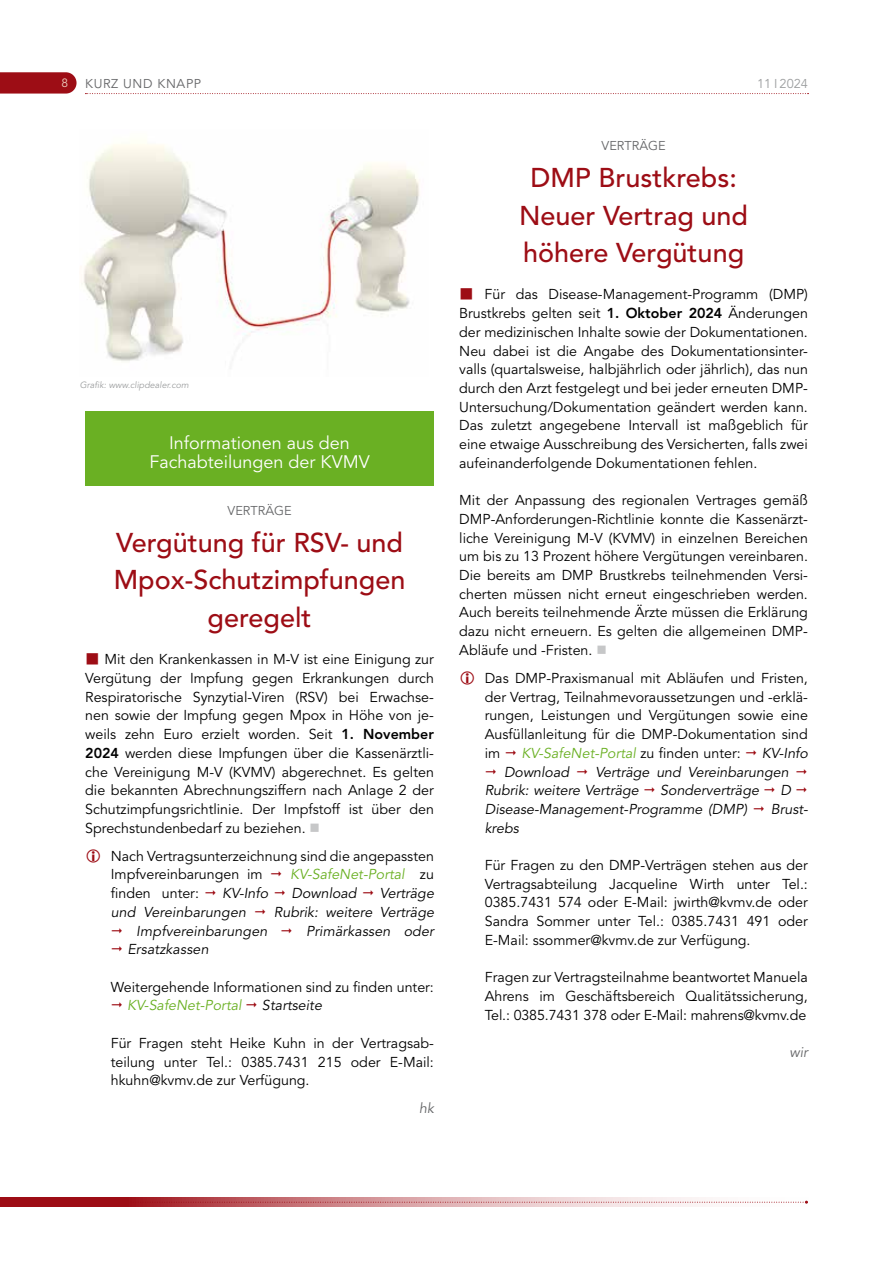
<style>
.page{position:relative;width:893px;height:1263px;background:#fff}
.page>*{position:absolute;margin:0;border:0;box-sizing:border-box;transform-origin:0 0}
.t1{font:500 27px/37.3px "Avenir LT Std";color:#9d0d15;text-align:center}
.t2{font:18px/18.8px "Avenir LT Std";color:#fff;text-align:center}
.t3{font:14.25px/18.8px "Avenir LT Std";color:#000;text-align:justify}
.t4{font:italic 14.25px/18.8px "Avenir LT Std";color:#000}
.t5{font:italic 14.25px "Avenir LT Std";color:#6ab023}
.t6{font:italic 14.25px "Avenir LT Std";color:#646567}
.t7{font:12.75px "Avenir LT Std";color:#646567}
.t8{font:12.75px "Avenir LT Std";letter-spacing:.05em;color:#646567}
.t9{font:12.75px "Avenir LT Std";color:#9c9e9f}
.t10{font:12px "Avenir LT Std";color:#eccdbe}
.t11{font:italic 9px "Avenir LT Std";color:#9c9e9f}
.s1{color:#9d0d15}
.s2{font-weight:800}
.s3{color:#c6c7c8}
.s4{font-style:normal;color:#000}
</style>
<div class="page">
<svg style="left:0;top:72px;width:77px;height:22px;background:#a31d24"></svg>
<svg style="left:85px;top:93px;width:723px;height:1px"></svg>
<svg style="left:0;top:1197px;width:807px;height:10px"></svg>
<svg style="left:0;top:1201px;width:808px;height:3px;background:#cc8286"></svg>
<div style="left:85px;top:411px;width:349px;height:75px;background:#6ab023"></div>
<img style="left:81px;top:143px;width:339px;height:218px">
<p class="t10" style="left:61px;top:76px;width:8px">8</p>
<p class="t8" style="left:85px;top:77px;width:118px">KURZ UND KNAPP</p>
<p class="t9" style="left:757px;top:77px;width:52px">11 I 2024</p>
<p class="t11" style="left:80px;top:380px;width:110px">Grafik: www.clipdealer.com</p>
<p class="t2" style="left:149px;top:434px;width:222px">Informationen aus den<br>Fachabteilungen der KVMV</p>
<p class="t7" style="left:228px;top:503px;width:66px">VERTRÄGE</p>
<h1 class="t1" style="left:114px;top:525px;width:293px">Vergütung für RSV- und<br>Mpox-Schutzimpfungen geregelt</h1>
<p class="t3" style="left:85px;top:650px;width:350px"><span class="s1">■</span> Mit den Krankenkassen in M-V ist eine Einigung zur Vergütung der Impfung gegen Erkrankungen durch Respiratorische Synzytial-Viren (RSV) bei Erwachse&shy;nen sowie der Impfung gegen Mpox in Höhe von je&shy;weils zehn Euro erzielt worden. Seit <span class="s2">1. November 2024</span> werden diese Impfungen über die Kassenärztli&shy;che Vereinigung M-V (KVMV) abgerechnet. Es gelten die bekannten Abrechnungsziffern nach Anlage 2 der Schutzimpfungsrichtlinie. Der Impfstoff ist über den Sprechstundenbedarf zu beziehen. <span class="s3">■</span></p>
<p class="t3" style="left:111px;top:847px;width:325px">Nach Vertragsunterzeichnung sind die angepassten<br>Impfvereinbarungen im</p>
<p class="t5" style="left:290px;top:866px;width:145px">KV-SafeNet-Portal <span class="s4">zu</span></p>
<p class="t3" style="left:111px;top:884px;width:90px">finden unter:</p>
<p class="t4" style="left:222px;top:884px;width:47px">KV-Info</p>
<p class="t4" style="left:291px;top:884px;width:67px">Download</p>
<p class="t4" style="left:380px;top:884px;width:56px">Verträge</p>
<p class="t4" style="left:111px;top:903px;width:137px">und Vereinbarungen</p>
<p class="t4" style="left:274px;top:903px;width:161px">Rubrik: weitere Verträge</p>
<p class="t4" style="left:136px;top:922px;width:133px">Impfvereinbarungen</p>
<p class="t4" style="left:306px;top:922px;width:129px">Primärkassen oder</p>
<p class="t4" style="left:127px;top:940px;width:83px">Ersatzkassen</p>
<p class="t3" style="left:111px;top:978px;width:325px">Weitergehende Informationen sind zu finden unter:</p>
<p class="t5" style="left:127px;top:997px;width:116px">KV-SafeNet-Portal</p>
<p class="t4" style="left:262px;top:996px;width:62px">Startseite</p>
<p class="t3" style="left:111px;top:1034px;width:325px">Für Fragen steht Heike Kuhn in der Vertragsab&shy;teilung unter Tel.: 0385.7431 215 oder E-Mail: hkuhn@kvmv.de zur Verfügung.</p>
<p class="t6" style="left:419px;top:1100px;width:16px">hk</p>
<p class="t7" style="left:601px;top:138px;width:66px">VERTRÄGE</p>
<h1 class="t1" style="left:519px;top:160px;width:231px">DMP Brustkrebs:<br>Neuer Vertrag und höhere Vergütung</h1>
<p class="t3" style="left:459px;top:285px;width:350px"><span class="s1">■</span> Für das Disease-Management-Programm (DMP)<br>Brustkrebs gelten seit <span class="s2">1. Oktober 2024</span> Änderungen der medizinischen Inhalte sowie der Dokumentationen.<br>Neu dabei ist die Angabe des Dokumentationsinter&shy;valls (quartalsweise, halbjährlich oder jährlich), das nun durch den Arzt festgelegt und bei jeder erneuten DMP-Untersuchung/Dokumentation geändert werden kann.<br>Das zuletzt angegebene Intervall ist maßgeblich für eine etwaige Ausschreibung des Versicherten, falls zwei aufeinanderfolgende Dokumentationen fehlen.</p>
<p class="t3" style="left:459px;top:491px;width:350px">Mit der Anpassung des regionalen Vertrages gemäß DMP-Anforderungen-Richtlinie konnte die Kassenärzt&shy;liche Vereinigung M-V (KVMV) in einzelnen Bereichen um bis zu 13 Prozent höhere Vergütungen vereinbaren.<br>Die bereits am DMP Brustkrebs teilnehmenden Versi&shy;cherten müssen nicht erneut eingeschrieben werden.<br>Auch bereits teilnehmende Ärzte müssen die Erklärung dazu nicht erneuern. Es gelten die allgemeinen DMP-Abläufe und -Fristen. <span class="s3">■</span></p>
<p class="t3" style="left:485px;top:669px;width:325px">Das DMP-Praxismanual mit Abläufen und Fristen, der Vertrag, Teilnahmevoraussetzungen und -erklä&shy;rungen, Leistungen und Vergütungen sowie eine Ausfüllanleitung für die DMP-Dokumentation sind im</p>
<p class="t5" style="left:521px;top:745px;width:221px">KV-SafeNet-Portal <span class="s4">zu finden unter:</span></p>
<p class="t4" style="left:762px;top:744px;width:47px">KV-Info</p>
<p class="t4" style="left:504px;top:763px;width:67px">Download</p>
<p class="t4" style="left:485px;top:763px;width:305px;text-indent:111px">Verträge und Vereinbarungen<br>Rubrik: weitere Verträge</p>
<p class="t4" style="left:660px;top:781px;width:100px">Sonderverträge</p>
<p class="t4" style="left:780px;top:781px;width:12px">D</p>
<p class="t4" style="left:485px;top:800px;width:264px">Disease-Management-Programme (DMP)</p>
<p class="t4" style="left:771px;top:800px;width:39px">Brust-</p>
<p class="t4" style="left:485px;top:819px;width:36px">krebs</p>
<p class="t3" style="left:485px;top:856px;width:325px">Für Fragen zu den DMP-Verträgen stehen aus der Vertragsabteilung Jacqueline Wirth unter Tel.:<br>0385.7431 574 oder E-Mail: jwirth@kvmv.de oder Sandra Sommer unter Tel.: 0385.7431 491 oder E-Mail: ssommer@kvmv.de zur Verfügung.</p>
<p class="t3" style="left:485px;top:968px;width:325px">Fragen zur Vertragsteilnahme beantwortet Manuela Ahrens im Geschäftsbereich Qualitätssicherung, Tel.: 0385.7431 378 oder E-Mail: mahrens@kvmv.de</p>
<p class="t6" style="left:789px;top:1044px;width:20px">wir</p>
</div>
